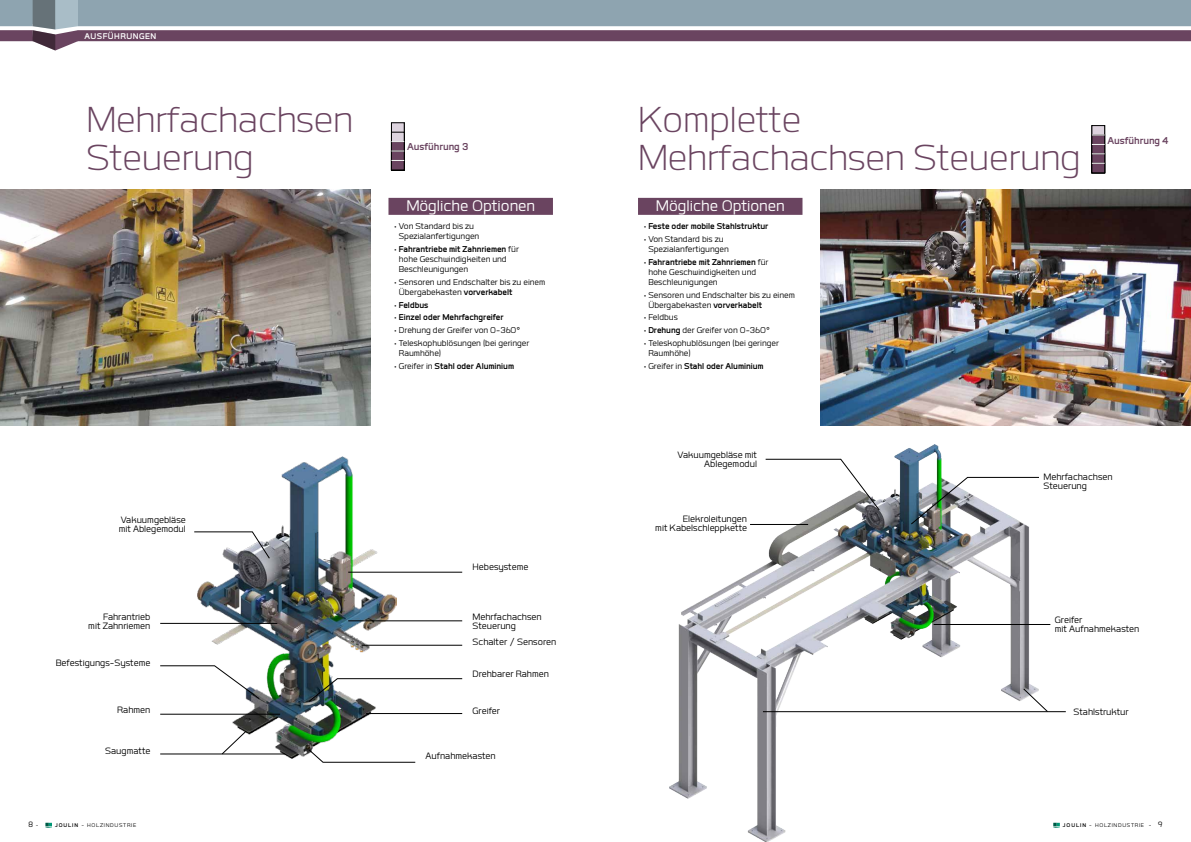
<style>
.page{position:relative;width:1191px;height:842px;background:#fff}
.page>*{position:absolute;margin:0;border:0;box-sizing:border-box;transform-origin:0 0}
.t1{font:47px/38px "Labrador A Light";color:#6a4460}
.t2{font:20px "Labrador A Regular";color:#fff}
.t3{font:13px "Labrador A Bold";color:#6a4460}
.t4{font:12px/9px "Labrador A Regular";color:#000}
.t5{font:11px/10px "Labrador A Regular";color:#000}
.t6{font:11px "Labrador A Bold";color:#000}
.t7{font:10.8px "Labrador A Bold";letter-spacing:.05em;color:#fff}
.t8{font:10px "Labrador A Regular";color:#000}
.t9{font:7px "Labrador A Regular";letter-spacing:.1em;color:#000}
.s1{font-family:"Labrador A Regular"}
.s2{font-family:"Labrador A Bold"}
.s3{font-size:7px}
.s4{font-size:10px}
</style>
<div class="page">
<img style="left:198px;top:456px;width:198px;height:302px">
<hr style="left:366px;top:713px;width:96px;height:1px;background:#000">
<svg style="left:308px;top:749px;width:107px;height:14px"></svg>
<hr style="left:160px;top:754px;width:125px;height:1px;background:#000">
<svg style="left:194px;top:531px;width:76px;height:28px"></svg>
<hr style="left:160px;top:714px;width:120px;height:1px;background:#000">
<svg style="left:160px;top:665px;width:100px;height:34px"></svg>
<hr style="left:348px;top:621px;width:114px;height:1px;background:#000">
<svg style="left:308px;top:678px;width:154px;height:24px"></svg>
<hr style="left:348px;top:572px;width:114px;height:1px;background:#000">
<hr style="left:160px;top:623px;width:117px;height:1px;background:#000">
<hr style="left:362px;top:645px;width:100px;height:1px;background:#000">
<img style="left:669px;top:445px;width:370px;height:397px">
<svg style="left:911px;top:477px;width:128px;height:47px"></svg>
<hr style="left:933px;top:624px;width:117px;height:1px;background:#000">
<svg style="left:765px;top:459px;width:114px;height:52px"></svg>
<hr style="left:750px;top:524px;width:58px;height:1px;background:#000">
<hr style="left:763px;top:711px;width:302px;height:1px;background:#000">
<svg style="left:1023px;top:688px;width:25px;height:24px"></svg>
<svg style="left:222px;top:731px;width:24px;height:23px"></svg>
<img style="left:0;top:190px;width:370px;height:235px">
<img style="left:821px;top:190px;width:370px;height:235px">
<div style="left:388px;top:198px;width:165px;height:17px;background:#6a4460"></div>
<div style="left:638px;top:198px;width:164px;height:17px;background:#6a4460"></div>
<div style="left:391px;top:123px;width:13px;height:47px;background:#ddd3de"></div>
<div style="left:391px;top:123px;width:13px;height:47px;border:1px solid #000"></div>
<div style="left:391px;top:132px;width:13px;height:38px;border:1px solid #000"></div>
<div style="left:1091px;top:126px;width:13px;height:47px;background:#ddd3de"></div>
<div style="left:1091px;top:125px;width:13px;height:48px;border:1px solid #000"></div>
<div style="left:1091px;top:135px;width:13px;height:38px;background:#6a4460"></div>
<div style="left:1091px;top:135px;width:13px;height:38px;border:1px solid #000"></div>
<div style="left:1091px;top:144px;width:13px;height:29px;border:1px solid #000"></div>
<div style="left:1091px;top:154px;width:13px;height:19px;border:1px solid #000"></div>
<div style="left:1091px;top:163px;width:13px;height:10px;border:1px solid #000"></div>
<svg style="left:1091px;top:144px;width:13px;height:1px"></svg>
<svg style="left:1091px;top:154px;width:13px;height:1px"></svg>
<svg style="left:1091px;top:163px;width:13px;height:1px"></svg>
<svg style="left:1091px;top:135px;width:13px;height:1px"></svg>
<div style="left:391px;top:142px;width:13px;height:28px;background:#6a4460"></div>
<div style="left:391px;top:141px;width:13px;height:29px;border:1px solid #000"></div>
<div style="left:391px;top:151px;width:13px;height:19px;border:1px solid #000"></div>
<div style="left:391px;top:160px;width:13px;height:10px;border:1px solid #000"></div>
<svg style="left:391px;top:160px;width:13px;height:1px"></svg>
<svg style="left:391px;top:151px;width:13px;height:1px"></svg>
<svg style="left:391px;top:141px;width:13px;height:1px"></svg>
<svg style="left:1053px;top:823px;width:6px;height:5px"></svg>
<svg style="left:45px;top:823px;width:7px;height:5px"></svg>
<svg style="left:0;top:0;width:1191px;height:51px"></svg>
<p class="t7" style="left:84px;top:30px;width:74px">AUSFÜHRUNGEN</p>
<h1 class="t1" style="left:86px;top:99px;width:268px">Mehrfachachsen<br>Steuerung</h1>
<h1 class="t1" style="left:638px;top:99px;width:444px">Komplette<br>Mehrfachachsen Steuerung</h1>
<h2 class="t2" style="left:406px;top:195px;width:130px">Mögliche Optionen</h2>
<p class="t5" style="left:394px;top:221px;width:87px;text-align:center">• Von Standard bis zu<br>Spezialanfertigungen</p>
<p class="t6" style="left:394px;top:243px;width:126px"><span class="s1">•</span> Fahrantriebe mit Zahnriemen <span class="s1">für</span></p>
<p class="t5" style="left:399px;top:254px;width:109px">hohe Geschwindigkeiten und<br>Beschleunigungen</p>
<p class="t5" style="left:399px;top:277px;width:148px;text-indent:-5px">• Sensoren und Endschalter bis zu einem<br>Übergabekasten <span class="s2">vorverkabelt</span></p>
<p class="t6" style="left:394px;top:299px;width:36px"><span class="s1">•</span> Feldbus</p>
<p class="t6" style="left:394px;top:312px;width:111px"><span class="s1">•</span> Einzel oder Mehrfachgreifer</p>
<p class="t5" style="left:394px;top:325px;width:128px">• Drehung der Greifer von 0-360°</p>
<p class="t5" style="left:399px;top:338px;width:132px;text-indent:-5px">• Teleskophublösungen (bei geringer<br>Raumhöhe)</p>
<p class="t6" style="left:394px;top:360px;width:121px"><span class="s1">• Greifer in</span> Stahl oder Aluminium</p>
<p class="t3" style="left:407px;top:139px;width:63px">Ausführung 3</p>
<h2 class="t2" style="left:656px;top:195px;width:130px">Mögliche Optionen</h2>
<p class="t6" style="left:643px;top:221px;width:126px"><span class="s1">•</span> Feste oder mobile Stahlstruktur</p>
<p class="t5" style="left:643px;top:234px;width:87px;text-align:center">• Von Standard bis zu<br>Spezialanfertigungen</p>
<p class="t6" style="left:643px;top:256px;width:126px"><span class="s1">•</span> Fahrantriebe mit Zahnriemen <span class="s1">für</span></p>
<p class="t5" style="left:648px;top:267px;width:109px">hohe Geschwindigkeiten und<br>Beschleunigungen</p>
<p class="t5" style="left:648px;top:289px;width:148px;text-indent:-5px">• Sensoren und Endschalter bis zu einem<br>Übergabekasten <span class="s2">vorverkabelt</span></p>
<p class="t5" style="left:643px;top:312px;width:36px">• Feldbus</p>
<p class="t5" style="left:643px;top:325px;width:128px">• <span class="s2">Drehung</span> der Greifer von 0-360°</p>
<p class="t5" style="left:648px;top:338px;width:132px;text-indent:-5px">• Teleskophublösungen (bei geringer<br>Raumhöhe)</p>
<p class="t6" style="left:643px;top:360px;width:121px"><span class="s1">• Greifer in</span> Stahl oder Aluminium</p>
<p class="t3" style="left:1107px;top:134px;width:62px">Ausführung 4</p>
<p class="t4" style="left:677px;top:450px;width:81px;text-align:right">Vakuumgebläse mit<br>Ablegemodul</p>
<p class="t4" style="left:1043px;top:472px;width:71px">Mehrfachachsen<br>Steuerung</p>
<p class="t4" style="left:119px;top:515px;width:69px">Vakuumgebläse mit Ablegemodul</p>
<p class="t4" style="left:655px;top:514px;width:93px;text-align:right">Elekroleitungen<br>mit Kabelschleppkette</p>
<p class="t4" style="left:472px;top:562px;width:57px">Hebesysteme</p>
<p class="t4" style="left:88px;top:612px;width:64px;text-align:right">Fahrantrieb mit Zahnriemen</p>
<p class="t4" style="left:56px;top:658px;width:96px">Befestigungs-Systeme</p>
<p class="t4" style="left:472px;top:612px;width:71px">Mehrfachachsen<br>Steuerung</p>
<p class="t4" style="left:472px;top:669px;width:78px">Drehbarer Rahmen</p>
<p class="t4" style="left:472px;top:637px;width:85px">Schalter / Sensoren</p>
<p class="t4" style="left:1054px;top:615px;width:86px">Greifer<br>mit Aufnahmekasten</p>
<p class="t4" style="left:117px;top:705px;width:35px">Rahmen</p>
<p class="t4" style="left:472px;top:706px;width:29px">Greifer</p>
<p class="t4" style="left:1073px;top:707px;width:57px">Stahlstruktur</p>
<p class="t4" style="left:105px;top:745px;width:47px">Saugmatte</p>
<p class="t4" style="left:425px;top:751px;width:72px">Aufnahmekasten</p>
<p class="t8" style="left:28px;top:819px;width:12px">8 <span class="s3">-</span></p>
<p class="t9" style="left:55px;top:821px;width:83px"><span class="s2">JOULIN</span> - HOLZINDUSTRIE</p>
<p class="t9" style="left:1063px;top:821px;width:101px"><span class="s2">JOULIN</span> - HOLZINDUSTRIE - <span class="s4">9</span></p>
</div>
